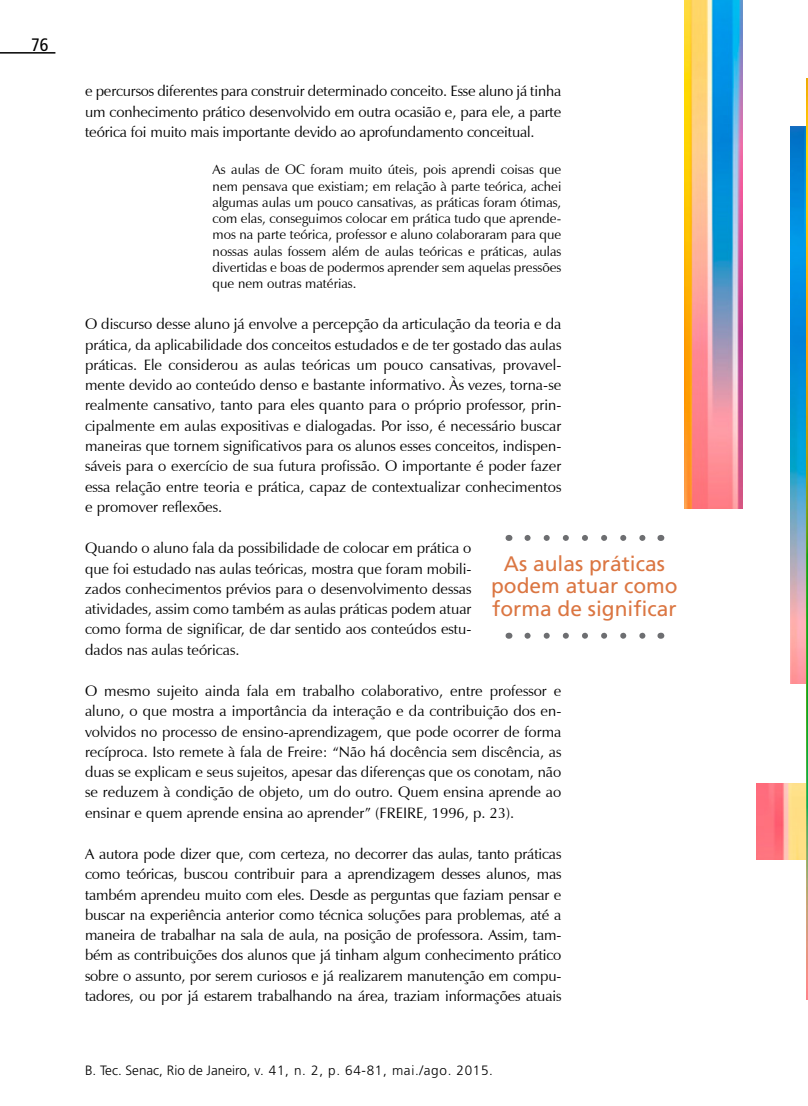
<style>
.page{position:relative;width:808px;height:1106px;background:#fff}
.page>*{position:absolute;margin:0;border:0;box-sizing:border-box;transform-origin:0 0}
.t1{font:21px/22.5px "Frutiger";color:#db7642;text-align:center}
.t2{font:condensed 18px "Frutiger";color:#000}
.t3{font:15px/20.2px "Zapf Humanist 601 BT";color:#000;text-align:justify}
.t4{font:13.5px/16.2px "Zapf Humanist 601 BT";color:#000;text-align:justify}
.t5{font:300 13.5px "Frutiger";color:#000}
</style>
<div class="page">
<hr style="left:0;top:52px;width:55px;height:2px;background:#000">
<svg style="left:527px;top:535px;width:119px;height:6px"></svg>
<svg style="left:527px;top:632px;width:119px;height:6px"></svg>
<img style="left:685px;top:0;width:57px;height:508px">
<img style="left:791px;top:127px;width:15px;height:556px">
<img style="left:756px;top:783px;width:50px;height:76px">
<img style="left:806px;top:78px;width:2px;height:921px">
<p class="t2" style="left:31px;top:35px;width:19px">76</p>
<p class="t3" style="left:85px;top:81px;width:478px">e percursos diferentes para construir determinado conceito. Esse aluno já tinha um conhecimento prático desenvolvido em outra ocasião e, para ele, a parte teórica foi muito mais importante devido ao aprofundamento conceitual.</p>
<p class="t4" style="left:213px;top:162px;width:350px">As aulas de OC foram muito úteis, pois aprendi coisas que nem pensava que existiam; em relação à parte teórica, achei algumas aulas um pouco cansativas, as práticas foram ótimas, com elas, conseguimos colocar em prática tudo que aprende&shy;mos na parte teórica, professor e aluno colaboraram para que nossas aulas fossem além de aulas teóricas e práticas, aulas divertidas e boas de podermos aprender sem aquelas pressões que nem outras matérias.</p>
<p class="t3" style="left:85px;top:314px;width:478px">O discurso desse aluno já envolve a percepção da articulação da teoria e da prática, da aplicabilidade dos conceitos estudados e de ter gostado das aulas práticas. Ele considerou as aulas teóricas um pouco cansativas, provavel&shy;mente devido ao conteúdo denso e bastante informativo. Às vezes, torna-se realmente cansativo, tanto para eles quanto para o próprio professor, prin&shy;cipalmente em aulas expositivas e dialogadas. Por isso, é necessário buscar maneiras que tornem significativos para os alunos esses conceitos, indispen&shy;sáveis para o exercício de sua futura profissão. O importante é poder fazer essa relação entre teoria e prática, capaz de contextualizar conhecimentos e promover reflexões.</p>
<p class="t3" style="left:85px;top:538px;width:388px">Quando o aluno fala da possibilidade de colocar em prática o que foi estudado nas aulas teóricas, mostra que foram mobili&shy;zados conhecimentos prévios para o desenvolvimento dessas atividades, assim como também as aulas práticas podem atuar como forma de significar, de dar sentido aos conteúdos estu&shy;dados nas aulas teóricas.</p>
<p class="t3" style="left:85px;top:681px;width:478px">O mesmo sujeito ainda fala em trabalho colaborativo, entre professor e aluno, o que mostra a importância da interação e da contribuição dos en&shy;volvidos no processo de ensino-aprendizagem, que pode ocorrer de forma recíproca. Isto remete à fala de Freire: “Não há docência sem discência, as duas se explicam e seus sujeitos, apesar das diferenças que os conotam, não se reduzem à condição de objeto, um do outro. Quem ensina aprende ao ensinar e quem aprende ensina ao aprender” (FREIRE, 1996, p. 23).</p>
<p class="t3" style="left:85px;top:844px;width:478px">A autora pode dizer que, com certeza, no decorrer das aulas, tanto práticas como teóricas, buscou contribuir para a aprendizagem desses alunos, mas também aprendeu muito com eles. Desde as perguntas que faziam pensar e buscar na experiência anterior como técnica soluções para problemas, até a maneira de trabalhar na sala de aula, na posição de professora. Assim, tam&shy;bém as contribuições dos alunos que já tinham algum conhecimento prático sobre o assunto, por serem curiosos e já realizarem manutenção em compu&shy;tadores, ou por já estarem trabalhando na área, traziam informações atuais</p>
<h1 class="t1" style="left:491px;top:552px;width:188px">As aulas práticas podem atuar como forma de significar</h1>
<p class="t5" style="left:85px;top:1062px;width:409px">B. Tec. Senac, Rio de Janeiro, v. 41, n. 2, p. 64-81, mai./ago. 2015.</p>
</div>
